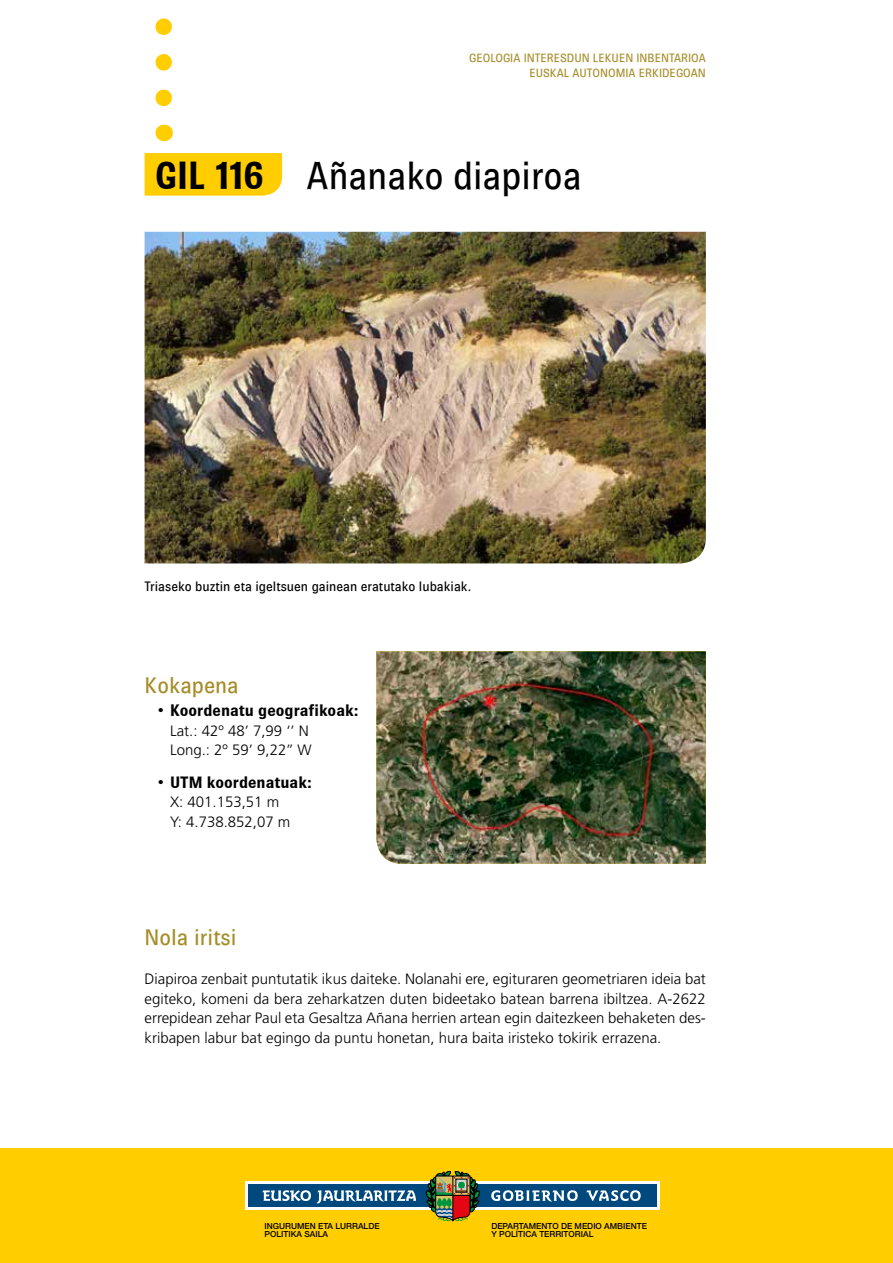
<style>
.page{position:relative;width:893px;height:1263px;background:#fff}
.page>*{position:absolute;margin:0;border:0;box-sizing:border-box;transform-origin:0 0}
.t1{font:39px "Brown";color:#000;scale:.95 1}
.t2{font:22.5px "Brown";color:#a58d28}
.t3{font:700 16.5px "Brown";color:#000}
.t4{font:300 15px/19.5px "Frutiger";color:#000}
.t5{font:13.5px "Brown";color:#000}
.t6{font:12px/15px "Brown";color:#a58d28;text-align:right}
.t7{font:500 8.4px/8.4px "Helvetica Neue";color:#000}
.s1{font-weight:700}
</style>
<div class="page">
<svg style="left:155px;top:27px;width:17px;height:80px"></svg>
<svg style="left:164px;top:125px;width:1px;height:16px"></svg>
<div style="left:145px;top:153px;width:137px;height:43px;background:#ffcd00"></div>
<div style="left:0;top:1148px;width:893px;height:115px;background:#ffcd00"></div>
<div style="left:246px;top:1182px;width:414px;height:28px;background:#fff"></div>
<div style="left:249px;top:1184px;width:408px;height:23px;background:#00497f"></div>
<svg style="left:262px;top:1190px;width:49px;height:11px"></svg>
<svg style="left:317px;top:1190px;width:99px;height:13px"></svg>
<svg style="left:491px;top:1190px;width:87px;height:12px"></svg>
<svg style="left:586px;top:1190px;width:55px;height:11px"></svg>
<svg style="left:426px;top:1171px;width:54px;height:51px"></svg>
<img style="left:145px;top:232px;width:561px;height:331px">
<img style="left:376px;top:651px;width:330px;height:213px">
<p class="t6" style="left:469px;top:50px;width:238px">GEOLOGIA I NTERESDUN LEKUEN I NBENTARIOA<br>EUSKAL AUTONOMIA ERKIDEGOAN</p>
<h1 class="t1" style="left:155px;top:153px;width:450px"><span class="s1">GIL 116</span> AÑANAKO DIAPIROA</h1>
<p class="t5" style="left:145px;top:578px;width:328px">TRIASEKO BUZTIN ETA IGELTSUEN GAINEAN ERATUTAKO LUBAKIAK.</p>
<h2 class="t2" style="left:145px;top:672px;width:96px">KOKAPENA</h2>
<p class="t3" style="left:157px;top:701px;width:203px">• Koordenatu geografikoak:</p>
<p class="t4" style="left:170px;top:721px;width:143px">Lat.: 42º 48’ 7,99 ‘’ N<br>Long.: 2º 59’ 9,22’’ W</p>
<p class="t3" style="left:157px;top:773px;width:156px">• UTM koordenatuak:</p>
<p class="t4" style="left:170px;top:792px;width:122px">X: 401.153,51 m<br>Y: 4.738.852,07 m</p>
<h2 class="t2" style="left:145px;top:925px;width:94px">NOLA IRITSI</h2>
<p class="t4" style="left:145px;top:969px;width:563px;text-align:justify">Diapiroa zenbait puntutatik ikus daiteke. Nolanahi ere, egituraren geometriaren ideia bat egiteko, komeni da bera zeharkatzen duten bideetako batean barrena ibiltzea. A-2622 errepidean zehar Paul eta Gesaltza Añana herrien artean egin daitezkeen behaketen des&shy;kribapen labur bat egingo da puntu honetan, hura baita iristeko tokirik errazena.</p>
<p class="t7" style="left:264px;top:1221px;width:117px">INGURUMEN ETA LURRALDE<br>POLITIKA SAILA</p>
<p class="t7" style="left:491px;top:1221px;width:157px">DEPARTAMENTO DE MEDIO AMBIENTE<br>Y POLÍTICA TERRITORIAL</p>
</div>
